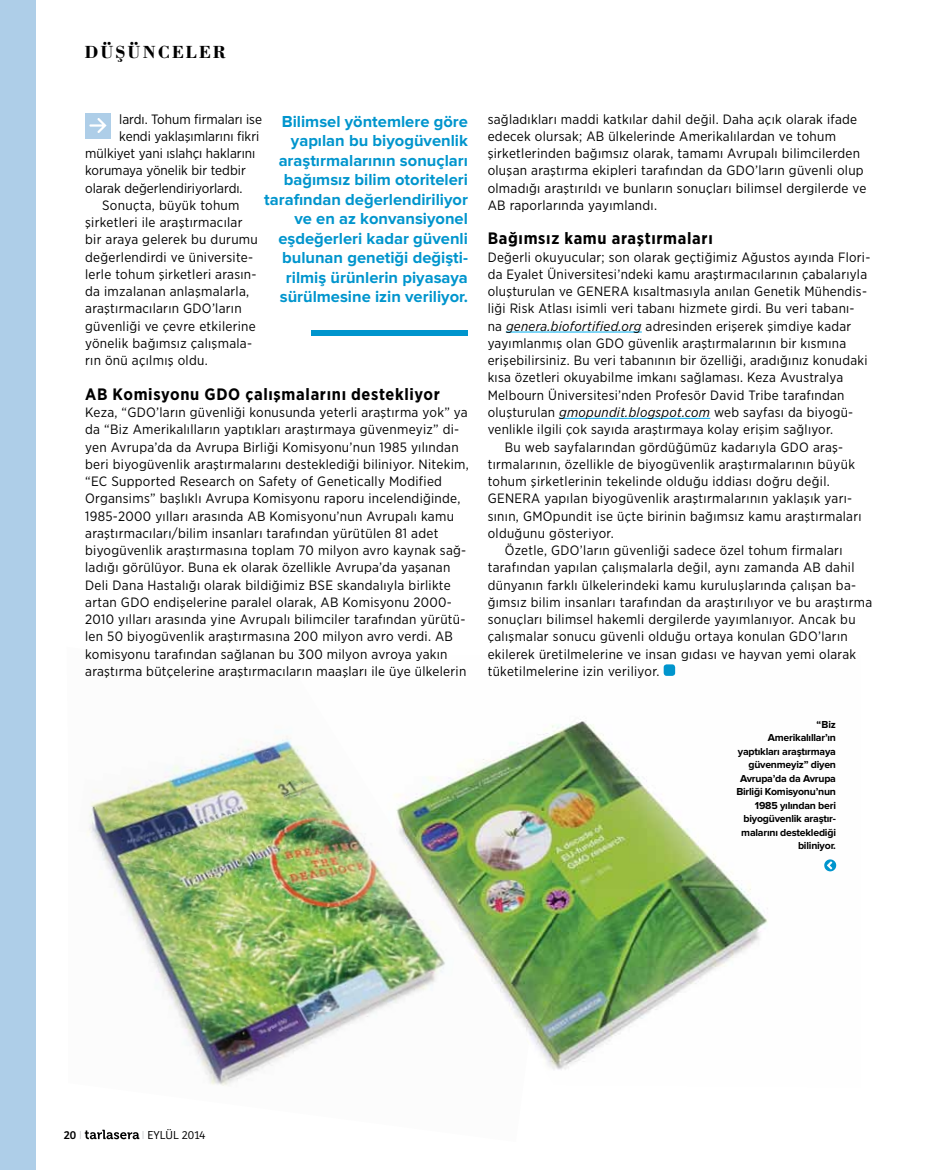
<style>
.page{position:relative;width:936px;height:1170px;background:#fff}
.page>*{position:absolute;margin:0;border:0;box-sizing:border-box;transform-origin:0 0}
.t1{font:18.15px "Bodoni Bold Tr";letter-spacing:.11em;color:#000}
.t2{font:700 16.5px/19.5px "Proxima Nova";color:#0095cd;text-align:right}
.t3{font:700 16.5px "Gotham Narrow";letter-spacing:.04em;color:#000}
.t4{font:13.5px/17.2px "Gotham Narrow";letter-spacing:.02em;color:#000}
.t5{font:13.5px "Gotham Narrow";color:#000}
.t6{font:300 12px "Bree";letter-spacing:.01em;color:#000}
.t7{font:12px "Bree";color:#000}
.t8{font:700 10.5px/13.5px "Proxima Nova";letter-spacing:-.02em;color:#000;text-align:right}
.s1{font-style:italic}
.s2{font-weight:100;color:#bcbec0}
.s3{font-style:inherit}
</style>
<div class="page">
<div style="left:0;top:0;width:36px;height:1169px;background:#aecee8"></div>
<img style="left:84px;top:739px;width:200px;height:401px">
<img style="left:284px;top:667px;width:553px;height:403px">
<hr style="left:506px;top:331px;width:135px;height:1px;background:#00aeef">
<hr style="left:559px;top:418px;width:151px;height:1px;background:#00aeef">
<div style="left:663px;top:664px;width:12px;height:11px;background:#0095cd;border-radius:3px"></div>
<div style="left:311px;top:330px;width:157px;height:5px;background:#0095cd"></div>
<svg style="left:824px;top:859px;width:12px;height:12px"></svg>
<div style="left:85px;top:113px;width:26px;height:25px;background:#aecee8"></div>
<svg style="left:89px;top:118px;width:18px;height:15px"></svg>
<h1 class="t1" style="left:84px;top:40px;width:143px">DÜŞÜNCELER</h1>
<p class="t5" style="left:119px;top:110px;width:144px">lardı. Tohum firmaları ise</p>
<p class="t5" style="left:119px;top:128px;width:142px">kendi yaklaşımlarını fikri</p>
<p class="t5" style="left:85px;top:145px;width:172px">mülkiyet yani ıslahçı haklarını</p>
<p class="t5" style="left:85px;top:162px;width:162px">korumaya yönelik bir tedbir</p>
<p class="t5" style="left:85px;top:179px;width:159px">olarak değerlendiriyorlardı.</p>
<p class="t4" style="left:102px;top:196px;width:139px">Sonuçta, büyük tohum</p>
<p class="t4" style="left:85px;top:213px;width:159px">şirketleri ile araştırmacılar</p>
<p class="t4" style="left:85px;top:231px;width:174px">bir araya gelerek bu durumu</p>
<p class="t4" style="left:85px;top:248px;width:169px">değerlendirdi ve üniversite-</p>
<p class="t4" style="left:85px;top:265px;width:173px">lerle tohum şirketleri arasın-</p>
<p class="t4" style="left:85px;top:282px;width:165px">da imzalanan anlaşmalarla,</p>
<p class="t4" style="left:85px;top:300px;width:158px">araştırmacıların GDO’ların</p>
<p class="t4" style="left:85px;top:317px;width:172px">güvenliği ve çevre etkilerine</p>
<p class="t4" style="left:85px;top:334px;width:168px">yönelik bağımsız çalışmala-</p>
<p class="t4" style="left:85px;top:351px;width:124px">rın önü açılmış oldu.</p>
<p class="t3" style="left:85px;top:383px;width:356px">AB Komisyonu GDO çalışmalarını destekliyor</p>
<p class="t4" style="left:85px;top:403px;width:385px">Keza, “GDO’ların güvenliği konusunda yeterli araştırma yok” ya da “Biz Amerikalılların yaptıkları araştırmaya güvenmeyiz” di&shy;yen Avrupa’da da Avrupa Birliği Komisyonu’nun 1985 yılından beri biyogüvenlik araştırmalarını desteklediği biliniyor. Nitekim, “EC Supported Research on Safety of Genetically Modified Organsims” başlıklı Avrupa Komisyonu raporu incelendiğinde, 1985-2000 yılları arasında AB Komisyonu’nun Avrupalı kamu araştırmacıları/bilim insanları tarafından yürütülen 81 adet biyogüvenlik araştırmasına toplam 70 milyon avro kaynak sağ&shy;ladığı görülüyor. Buna ek olarak özellikle Avrupa’da yaşanan Deli Dana Hastalığı olarak bildiğimiz BSE skandalıyla birlikte artan GDO endişelerine paralel olarak, AB Komisyonu 2000- 2010 yılları arasında yine Avrupalı bilimciler tarafından yürütü&shy;len 50 biyogüvenlik araştırmasına 200 milyon avro verdi. AB komisyonu tarafından sağlanan bu 300 milyon avroya yakın araştırma bütçelerine araştırmacıların maaşları ile üye ülkelerin</p>
<p class="t2" style="left:264px;top:112px;width:205px">Bilimsel yöntemlere göre yapılan bu biyogüvenlik araştırmalarının sonuçları bağımsız bilim otoriteleri tarafından değerlendiriliyor ve en az konvansiyonel eşdeğerleri kadar güvenli bulunan genetiği değişti&shy;rilmiş ürünlerin piyasaya sürülmesine izin veriliyor.</p>
<p class="t4" style="left:487px;top:110px;width:380px">sağladıkları maddi katkılar dahil değil. Daha açık olarak ifade edecek olursak; AB ülkelerinde Amerikalılardan ve tohum şirketlerinden bağımsız olarak, tamamı Avrupalı bilimcilerden oluşan araştırma ekipleri tarafından da GDO’ların güvenli olup olmadığı araştırıldı ve bunların sonuçları bilimsel dergilerde ve AB raporlarında yayımlandı.</p>
<p class="t3" style="left:487px;top:228px;width:227px">Bağımsız kamu araştırmaları</p>
<p class="t4" style="left:487px;top:248px;width:384px">Değerli okuyucular; son olarak geçtiğimiz Ağustos ayında Flori-</p>
<p class="t4" style="left:487px;top:265px;width:381px">da Eyalet Üniversitesi’ndeki kamu araştırmacılarının çabalarıyla</p>
<p class="t4" style="left:487px;top:282px;width:381px">oluşturulan ve GENERA kısaltmasıyla anılan Genetik Mühendis-</p>
<p class="t4" style="left:487px;top:300px;width:368px">liği Risk Atlası isimli veri tabanı hizmete girdi. Bu veri tabanı-</p>
<p class="t4" style="left:487px;top:317px;width:365px">na <span class="s1">genera.biofortified.org</span> adresinden erişerek şimdiye kadar</p>
<p class="t4" style="left:487px;top:334px;width:360px">yayımlanmış olan GDO güvenlik araştırmalarının bir kısmına</p>
<p class="t4" style="left:487px;top:351px;width:381px">erişebilirsiniz. Bu veri tabanının bir özelliği, aradığınız konudaki</p>
<p class="t4" style="left:487px;top:369px;width:357px">kısa özetleri okuyabilme imkanı sağlaması. Keza Avustralya</p>
<p class="t4" style="left:487px;top:386px;width:358px">Melbourn Üniversitesi’nden Profesör David Tribe tarafından</p>
<p class="t4" style="left:487px;top:403px;width:367px">oluşturulan <span class="s1">gmopundit.blogspot.com</span> web sayfası da biyogü-</p>
<p class="t4" style="left:487px;top:420px;width:347px">venlikle ilgili çok sayıda araştırmaya kolay erişim sağlıyor.</p>
<p class="t4" style="left:504px;top:438px;width:340px">Bu web sayfalarından gördüğümüz kadarıyla GDO araş-</p>
<p class="t4" style="left:487px;top:455px;width:369px">tırmalarının, özellikle de biyogüvenlik araştırmalarının büyük</p>
<p class="t4" style="left:487px;top:472px;width:343px">tohum şirketlerinin tekelinde olduğu iddiası doğru değil.</p>
<p class="t4" style="left:487px;top:489px;width:366px">GENERA yapılan biyogüvenlik araştırmalarının yaklaşık yarı-</p>
<p class="t4" style="left:487px;top:507px;width:375px">sının, GMOpundit ise üçte birinin bağımsız kamu araştırmaları</p>
<p class="t4" style="left:487px;top:524px;width:127px">olduğunu gösteriyor.</p>
<p class="t4" style="left:504px;top:541px;width:339px">Özetle, GDO’ların güvenliği sadece özel tohum firmaları</p>
<p class="t4" style="left:487px;top:558px;width:368px">tarafından yapılan çalışmalarla değil, aynı zamanda AB dahil</p>
<p class="t4" style="left:487px;top:576px;width:370px">dünyanın farklı ülkelerindeki kamu kuruluşlarında çalışan ba-</p>
<p class="t4" style="left:487px;top:593px;width:386px">ğımsız bilim insanları tarafından da araştırılıyor ve bu araştırma</p>
<p class="t4" style="left:487px;top:610px;width:369px">sonuçları bilimsel hakemli dergilerde yayımlanıyor. Ancak bu</p>
<p class="t4" style="left:487px;top:627px;width:361px">çalışmalar sonucu güvenli olduğu ortaya konulan GDO’ların</p>
<p class="t4" style="left:487px;top:645px;width:370px">ekilerek üretilmelerine ve insan gıdası ve hayvan yemi olarak</p>
<p class="t4" style="left:487px;top:662px;width:173px">tüketilmelerine izin veriliyor.</p>
<p class="t8" style="left:736px;top:717px;width:101px">“Biz<br>Amerikalıllar’ın yaptıkları araştırmaya güvenmeyiz” diyen<br>Avrupa’da da Avrupa<br>Birliği Komisyonu’nun<br>1985 yılından beri biyogüvenlik araştır&shy;malarını desteklediği biliniyor.</p>
<p class="t7" style="left:64px;top:1128px;width:20px">20 <span class="s2">I</span></p>
<p class="t6" style="left:142px;top:1128px;width:65px"><span class="s2">I</span> EYLÜL <span class="s3">2014</span></p>
</div>
